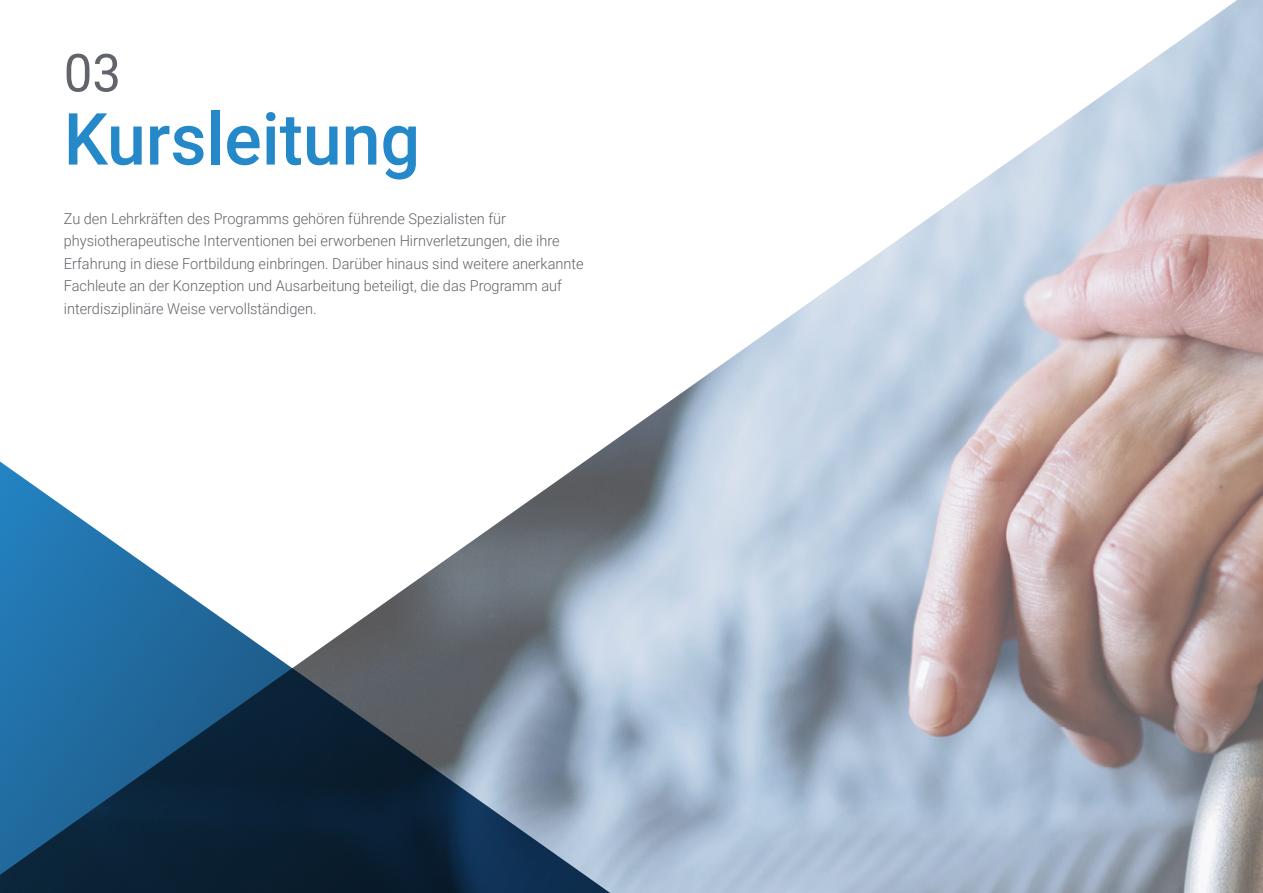
<style>
.page{position:relative;width:1263px;height:893px;background:#fff}
.page>*{position:absolute;margin:0;border:0;box-sizing:border-box;transform-origin:0 0}
.t1{font:500 72px "Roboto";color:#2488c9}
.t2{font:52.5px "Roboto";color:#61646a}
.t3{font:300 15px/22.5px "Roboto";color:#61646a}
</style>
<div class="page">
<img style="left:606px;top:0;width:657px;height:893px">
<svg style="left:0;top:446px;width:640px;height:447px"></svg>
<h2 class="t2" style="left:64px;top:36px;width:59px">03</h2>
<h1 class="t1" style="left:64px;top:89px;width:358px">Kursleitung</h1>
<p class="t3" style="left:64px;top:207px;width:521px">Zu den Lehrkräften des Programms gehören führende Spezialisten für physiotherapeutische Interventionen bei erworbenen Hirnverletzungen, die ihre Erfahrung in diese Fortbildung einbringen. Darüber hinaus sind weitere anerkannte Fachleute an der Konzeption und Ausarbeitung beteiligt, die das Programm auf interdisziplinäre Weise vervollständigen.</p>
</div>
